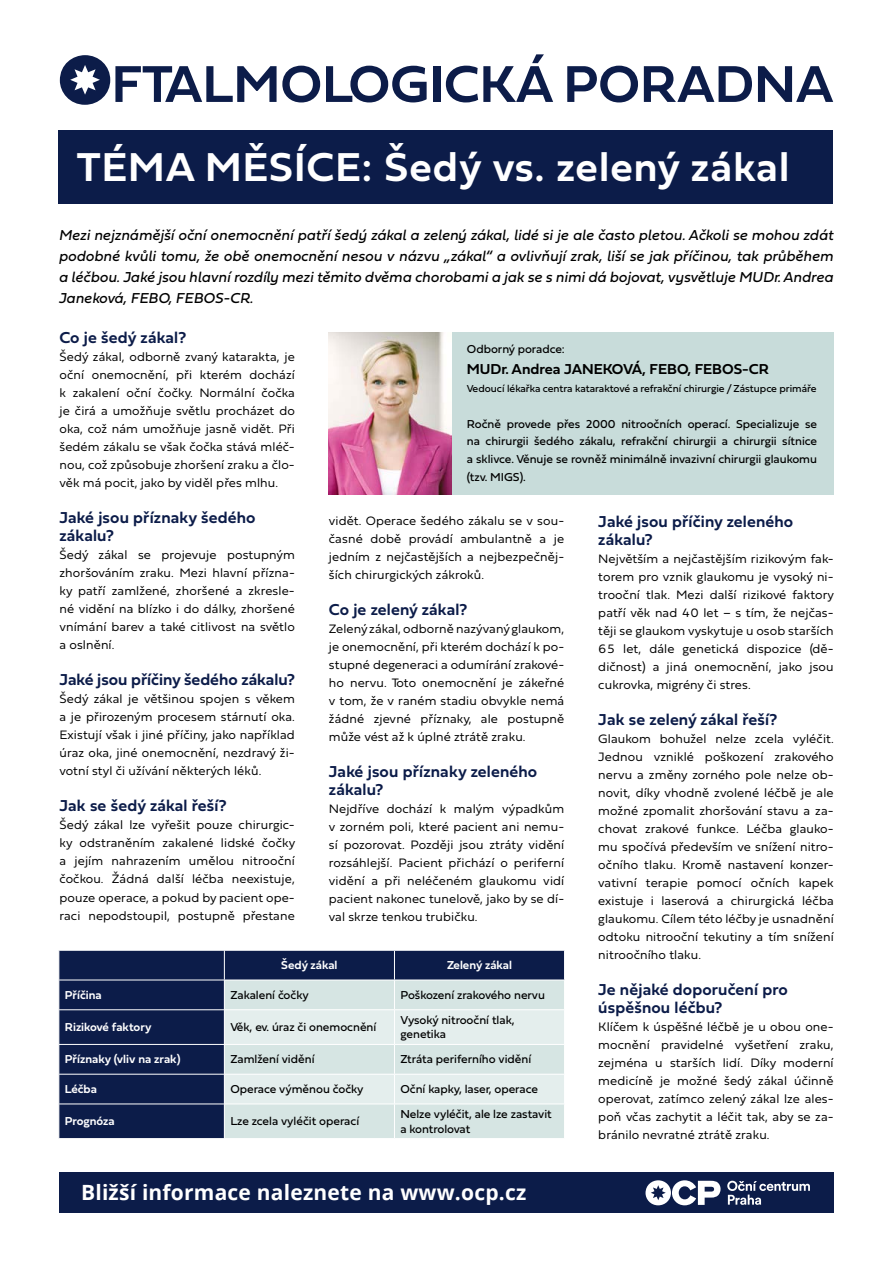
<style>
.page{position:relative;width:893px;height:1263px;background:#fff}
.page>*{position:absolute;margin:0;border:0;box-sizing:border-box;transform-origin:0 0}
.t1{font:600 53.85px "Fieldwork Hum";color:#0c1c49}
.t2{font:600 42px "Fieldwork Hum";letter-spacing:.025em;color:#fff}
.t3{font:700 21px "Open Sans";letter-spacing:.01em;color:#fff}
.t4{font:600 16.5px/18px "Fieldwork Hum";letter-spacing:.01em;color:#0c1c49}
.t5{font:italic 15px/21px "Fieldwork Hum";letter-spacing:.01em;color:#000;text-align:justify}
.t6{font:600 15px "Fieldwork Hum";color:#000}
.t7{font:300 12.75px/18px "Fieldwork Hum";letter-spacing:.01em;color:#000;text-align:justify}
.t8{font:12px/14.4px "Fieldwork Hum";color:#000}
.t9{font:600 12px "Fieldwork Hum";color:#fff}
.t10{font:10.5px "Fieldwork Hum";color:#000}
</style>
<div class="page">
<svg style="left:60px;top:55px;width:50px;height:50px"></svg>
<div style="left:59px;top:130px;width:774px;height:74px;background:#0c1c49"></div>
<div style="left:59px;top:1172px;width:774px;height:41px;background:#0c1c49"></div>
<svg style="left:645px;top:1180px;width:76px;height:25px"></svg>
<svg style="left:727px;top:1181px;width:83px;height:24px"></svg>
<div style="left:329px;top:332px;width:505px;height:163px;background:#c8dcda"></div>
<img style="left:329px;top:332px;width:122px;height:163px">
<div style="left:59px;top:951px;width:505px;height:187px;background:#0c1c49"></div>
<div style="left:225px;top:1104px;width:339px;height:34px;background:#d6e5e3"></div>
<hr style="left:58px;top:980px;width:166px;height:1px;background:#fff">
<svg style="left:58px;top:980px;width:1px;height:29px"></svg>
<hr style="left:58px;top:1009px;width:166px;height:1px;background:#fff">
<hr style="left:58px;top:1044px;width:166px;height:1px;background:#fff">
<hr style="left:58px;top:1074px;width:166px;height:1px;background:#fff">
<svg style="left:58px;top:1045px;width:1px;height:58px"></svg>
<hr style="left:58px;top:1103px;width:166px;height:1px;background:#fff">
<hr style="left:224px;top:950px;width:1px;height:30px;background:#fff">
<hr style="left:394px;top:950px;width:1px;height:30px;background:#fff">
<svg style="left:224px;top:980px;width:340px;height:123px;background:#dfebe9"></svg>
<hr style="left:224px;top:1103px;width:170px;height:1px;background:#fff">
<hr style="left:224px;top:1104px;width:1px;height:34px;background:#fff">
<hr style="left:394px;top:1103px;width:171px;height:1px;background:#fff">
<hr style="left:394px;top:1104px;width:1px;height:34px;background:#fff">
<h1 class="t1" style="left:112px;top:42px;width:723px">FTALMOLOGICKÁ PORADNA</h1>
<h2 class="t2" style="left:77px;top:134px;width:714px">TÉMA MĚSÍCE: Šedý vs. zelený zákal</h2>
<p class="t5" style="left:59px;top:224px;width:776px">Mezi nejznámější oční onemocnění patří šedý zákal a zelený zákal, lidé si je ale často pletou. Ačkoli se mohou zdát podobné kvůli tomu, že obě onemocnění nesou v názvu „zákal“ a ovlivňují zrak, liší se jak příčinou, tak průběhem a léčbou. Jaké jsou hlavní rozdíly mezi těmito dvěma chorobami a jak se s nimi dá bojovat, vysvětluje MUDr. Andrea Janeková, FEBO, FEBOS-CR.</p>
<p class="t4" style="left:59px;top:328px;width:128px">Co je šedý zákal?</p>
<p class="t7" style="left:59px;top:348px;width:237px">Šedý zákal, odborně zvaný katarakta, je oční onemocnění, při kterém dochází k zakalení oční čočky. Normální čočka je čirá a umožňuje světlu procházet do oka, což nám umožňuje jasně vidět. Při šedém zákalu se však čočka stává mléč&shy;nou, což způsobuje zhoršení zraku a člo&shy;věk má pocit, jako by viděl přes mlhu.</p>
<p class="t4" style="left:59px;top:508px;width:198px">Jaké jsou příznaky šedého zákalu?</p>
<p class="t7" style="left:59px;top:546px;width:237px">Šedý zákal se projevuje postupným zhoršováním zraku. Mezi hlavní přízna&shy;ky patří zamlžené, zhoršené a zkresle&shy;né vidění na blízko i do dálky, zhoršené vnímání barev a také citlivost na světlo a oslnění.</p>
<p class="t4" style="left:59px;top:670px;width:237px">Jaké jsou příčiny šedého zákalu?</p>
<p class="t7" style="left:59px;top:690px;width:237px">Šedý zákal je většinou spojen s věkem a je přirozeným procesem stárnutí oka.<br>Existují však i jiné příčiny, jako například úraz oka, jiné onemocnění, nezdravý ži&shy;votní styl či užívání některých léků.</p>
<p class="t4" style="left:59px;top:796px;width:169px">Jak se šedý zákal řeší?</p>
<p class="t7" style="left:59px;top:816px;width:237px">Šedý zákal lze vyřešit pouze chirurgic&shy;ky odstraněním zakalené lidské čočky a jejím nahrazením umělou nitrooční čočkou. Žádná další léčba neexistuje, pouze operace, a pokud by pacient ope&shy;raci nepodstoupil, postupně přestane</p>
<p class="t8" style="left:467px;top:342px;width:99px">Odborný poradce:</p>
<p class="t6" style="left:467px;top:357px;width:304px">MUDr. Andrea JANEKOVÁ, FEBO, FEBOS-CR</p>
<p class="t10" style="left:467px;top:381px;width:351px">Vedoucí lékařka centra kataraktové a refrakční chirurgie / Zástupce primáře</p>
<p class="t8" style="left:467px;top:416px;width:352px;line-height:16.5px">Ročně provede přes 2000 nitroočních operací. Specializuje se na chirurgii šedého zákalu, refrakční chirurgii a chirurgii sítnice</p>
<p class="t8" style="left:467px;top:449px;width:352px;line-height:18px">a sklivce. Věnuje se rovněž minimálně invazivní chirurgii glaukomu (tzv. MIGS).</p>
<p class="t4" style="left:598px;top:512px;width:196px">Jaké jsou příčiny zeleného zákalu?</p>
<p class="t7" style="left:598px;top:549px;width:237px">Největším a nejčastějším rizikovým fak&shy;torem pro vznik glaukomu je vysoký ni&shy;trooční tlak. Mezi další rizikové faktory patří věk nad 40 let – s tím, že nejčas&shy;těji se glaukom vyskytuje u osob starších 65 let, dále genetická dispozice (dě&shy;dičnost) a jiná onemocnění, jako jsou cukrovka, migrény či stres.</p>
<p class="t4" style="left:598px;top:710px;width:181px">Jak se zelený zákal řeší?</p>
<p class="t7" style="left:598px;top:729px;width:237px">Glaukom bohužel nelze zcela vyléčit.<br>Jednou vzniklé poškození zrakového nervu a změny zorného pole nelze ob&shy;novit, díky vhodně zvolené léčbě je ale možné zpomalit zhoršování stavu a za&shy;chovat zrakové funkce. Léčba glauko&shy;mu spočívá především ve snížení nitro&shy;očního tlaku. Kromě nastavení konzer&shy;vativní terapie pomocí očních kapek existuje i laserová a chirurgická léčba glaukomu. Cílem této léčby je usnadnění odtoku nitrooční tekutiny a tím snížení nitroočního tlaku.</p>
<p class="t4" style="left:598px;top:980px;width:191px">Je nějaké doporučení pro úspěšnou léčbu?</p>
<p class="t7" style="left:598px;top:1017px;width:237px">Klíčem k úspěšné léčbě je u obou one&shy;mocnění pravidelné vyšetření zraku, zejména u starších lidí. Díky moderní medicíně je možné šedý zákal účinně operovat, zatímco zelený zákal lze ales&shy;poň včas zachytit a léčit tak, aby se za&shy;bránilo nevratné ztrátě zraku.</p>
<p class="t7" style="left:329px;top:511px;width:237px">vidět. Operace šedého zákalu se v sou&shy;časné době provádí ambulantně a je jedním z nejčastějších a nejbezpečněj&shy;ších chirurgických zákroků.</p>
<p class="t4" style="left:329px;top:600px;width:140px">Co je zelený zákal?</p>
<p class="t7" style="left:329px;top:619px;width:237px">Zelený zákal, odborně nazývaný glaukom, je onemocnění, při kterém dochází k po&shy;stupné degeneraci a odumírání zrakové&shy;ho nervu. Toto onemocnění je zákeřné v tom, že v raném stadiu obvykle nemá žádné zjevné příznaky, ale postupně může vést až k úplné ztrátě zraku.</p>
<p class="t4" style="left:329px;top:762px;width:210px">Jaké jsou příznaky zeleného zákalu?</p>
<p class="t7" style="left:329px;top:799px;width:237px">Nejdříve dochází k malým výpadkům v zorném poli, které pacient ani nemu&shy;sí pozorovat. Později jsou ztráty vidění rozsáhlejší. Pacient přichází o periferní vidění a při neléčeném glaukomu vidí pacient nakonec tunelově, jako by se dí&shy;val skrze tenkou trubičku.</p>
<p class="t9" style="left:281px;top:956px;width:58px">Šedý zákal</p>
<p class="t9" style="left:447px;top:956px;width:66px">Zelený zákal</p>
<p class="t9" style="left:65px;top:985px;width:38px">Příčina</p>
<p class="t8" style="left:230px;top:987px;width:80px">Zakalení čočky</p>
<p class="t8" style="left:400px;top:987px;width:146px">Poškození zrakového nervu</p>
<p class="t9" style="left:65px;top:1018px;width:88px">Rizikové faktory</p>
<p class="t8" style="left:230px;top:1019px;width:148px">Věk, ev. úraz či onemocnění</p>
<p class="t8" style="left:400px;top:1012px;width:116px">Vysoký nitrooční tlak, genetika</p>
<p class="t9" style="left:65px;top:1050px;width:117px">Příznaky (vliv na zrak)</p>
<p class="t8" style="left:230px;top:1052px;width:86px">Zamlžení vidění</p>
<p class="t8" style="left:400px;top:1052px;width:132px">Ztráta periferního vidění</p>
<p class="t9" style="left:65px;top:1080px;width:34px">Léčba</p>
<p class="t8" style="left:230px;top:1081px;width:135px">Operace výměnou čočky</p>
<p class="t8" style="left:400px;top:1081px;width:139px">Oční kapky, laser, operace</p>
<p class="t9" style="left:65px;top:1112px;width:51px">Prognóza</p>
<p class="t8" style="left:230px;top:1114px;width:130px">Lze zcela vyléčit operací</p>
<p class="t8" style="left:400px;top:1106px;width:153px">Nelze vyléčit, ale lze zastavit a kontrolovat</p>
<h3 class="t3" style="left:81px;top:1177px;width:447px">Bližší informace naleznete na www.ocp.cz</h3>
</div>
